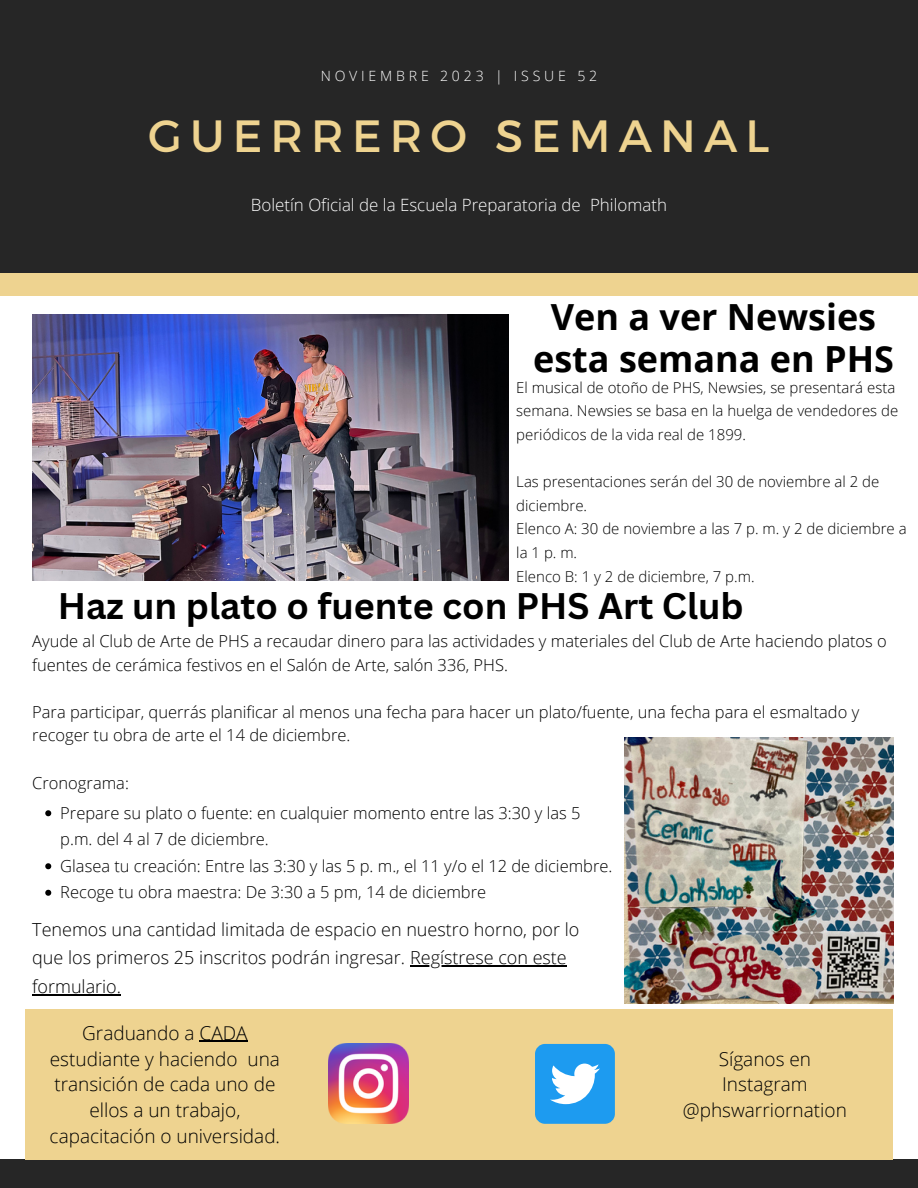
<style>
.page{position:relative;width:918px;height:1188px;background:#fff}
.page>*{position:absolute;margin:0;border:0;box-sizing:border-box;transform-origin:0 0}
.t1{font:45.15px "Montserrat";letter-spacing:.18em;color:#eed390}
.t2{font:700 36px "Canva Sans";color:#000}
.t3{font:700 36px/41.7px "Open Sans";color:#000;text-align:center}
.t4{font:300 19.05px/25.8px "Open Sans";color:#000;text-align:center}
.t5{font:300 18px/28.5px "Open Sans";color:#000}
.t6{font:300 16.95px "Open Sans";color:#fff}
.t7{font:300 16.5px/23.7px "Open Sans";color:#000}
.t8{font:300 15px/23.7px "Open Sans";color:#000}
.t9{font:300 14.1px "Open Sans";letter-spacing:.27em;color:#fff}
</style>
<div class="page">
<div style="left:0;top:0;width:918px;height:280px;background:#262626"></div>
<div style="left:0;top:273px;width:918px;height:22px;background:#eed390"></div>
<div style="left:0;top:1159px;width:918px;height:29px;background:#262626"></div>
<div style="left:25px;top:1009px;width:868px;height:151px;background:#eed390"></div>
<img style="left:329px;top:1044px;width:80px;height:80px">
<div style="left:535px;top:1044px;width:80px;height:80px;background:#1d9bf0;border-radius:10px"></div>
<svg style="left:550px;top:1064px;width:50px;height:40px"></svg>
<img style="left:32px;top:314px;width:476px;height:267px">
<img style="left:624px;top:738px;width:269px;height:265px">
<hr style="left:200px;top:1041px;width:48px;height:1px;background:#000">
<svg style="left:45px;top:810px;width:6px;height:6px"></svg>
<svg style="left:45px;top:863px;width:6px;height:6px"></svg>
<svg style="left:45px;top:890px;width:6px;height:6px"></svg>
<hr style="left:410px;top:965px;width:157px;height:2px;background:#000">
<hr style="left:32px;top:994px;width:89px;height:1px;background:#000">
<p class="t9" style="left:321px;top:65px;width:278px">NOVIEMBRE 2023 | ISSUE 52</p>
<p class="t1" style="left:148px;top:107px;width:623px">GUERRERO SEMANAL</p>
<p class="t6" style="left:251px;top:192px;width:418px">Boletín Oficial de la Escuela Preparatoria de Philomath</p>
<p class="t3" style="left:533px;top:295px;width:362px">Ven a ver Newsies esta semana en PHS</p>
<p class="t8" style="left:516px;top:375px;width:383px">El musical de otoño de PHS, Newsies, se presentará esta semana. Newsies se basa en la huelga de vendedores de periódicos de la vida real de 1899.</p>
<p class="t8" style="left:516px;top:469px;width:365px">Las presentaciones serán del 30 de noviembre al 2 de diciembre.</p>
<p class="t8" style="left:516px;top:517px;width:392px">Elenco A: 30 de noviembre a las 7 p. m. y 2 de diciembre a la 1 p. m.</p>
<p class="t8" style="left:516px;top:564px;width:240px">Elenco B: 1 y 2 de diciembre, 7 p.m.</p>
<p class="t2" style="left:58px;top:580px;width:688px">Haz un plato o fuente con PHS Art Club</p>
<p class="t7" style="left:32px;top:629px;width:856px">Ayude al Club de Arte de PHS a recaudar dinero para las actividades y materiales del Club de Arte haciendo platos o fuentes de cerámica festivos en el Salón de Arte, salón 336, PHS.</p>
<p class="t7" style="left:32px;top:700px;width:829px">Para participar, querrás planificar al menos una fecha para hacer un plato/fuente, una fecha para el esmaltado y recoger tu obra de arte el 14 de diciembre.</p>
<p class="t7" style="left:32px;top:770px;width:98px">Cronograma:</p>
<p class="t7" style="left:60px;top:799px;width:522px;line-height:26.5px">Prepare su plato o fuente: en cualquier momento entre las 3:30 y las 5 p.m. del 4 al 7 de diciembre.</p>
<p class="t7" style="left:60px;top:854px;width:554px">Glasea tu creación: Entre las 3:30 y las 5 p. m., el 11 y/o el 12 de diciembre.</p>
<p class="t7" style="left:60px;top:880px;width:427px">Recoge tu obra maestra: De 3:30 a 5 pm, 14 de diciembre</p>
<p class="t5" style="left:32px;top:915px;width:549px">Tenemos una cantidad limitada de espacio en nuestro horno, por lo que los primeros 25 inscritos podrán ingresar. Regístrese con este formulario.</p>
<p class="t4" style="left:50px;top:1019px;width:232px">Graduando a CADA estudiante y haciendo una transición de cada uno de ellos a un trabajo, capacitación o universidad.</p>
<p class="t4" style="left:683px;top:1045px;width:165px">Síganos en<br>Instagram @phswarriornation</p>
</div>
